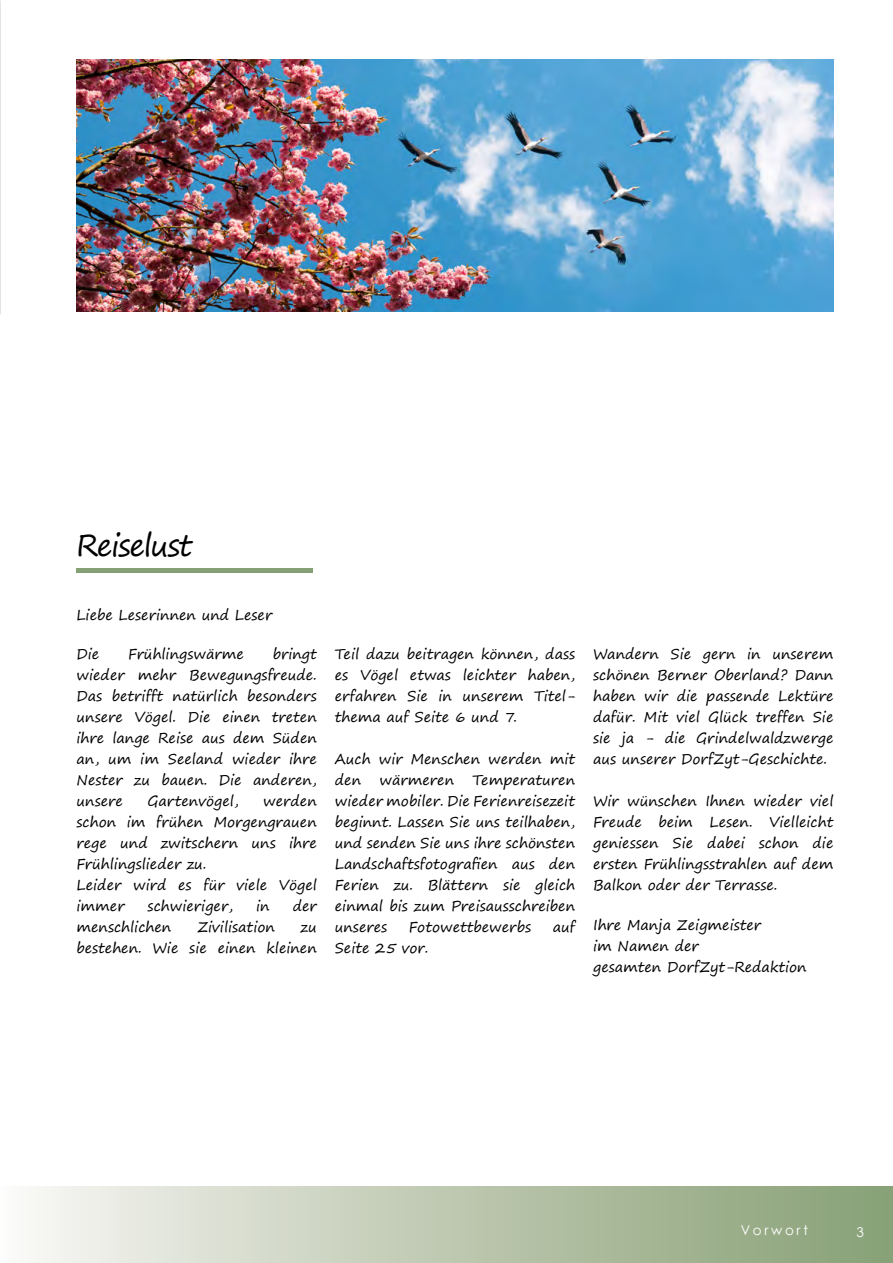
<style>
.page{position:relative;width:893px;height:1263px;background:#fff}
.page>*{position:absolute;margin:0;border:0;box-sizing:border-box;transform-origin:0 0}
.t1{font:30px "Segoe Print";letter-spacing:-.05em;color:#000}
.t2{font:14.25px/21px "Segoe Print";color:#000;text-align:justify}
.t3{font:13.5px "Century Gothic";letter-spacing:.2em;color:#fff}
</style>
<div class="page">
<div style="left:0;top:1186px;width:893px;height:77px;background:linear-gradient(to right,#f9f7f5,#869e72)"></div>
<hr style="left:0;top:1186px;width:1px;height:77px;background:#fefefe">
<img style="left:0;top:0;width:1px;height:315px">
<hr style="left:77px;top:568px;width:236px;height:4px;background:#86a076">
<img style="left:77px;top:60px;width:756px;height:252px">
<h1 class="t1" style="left:77px;top:518px;width:118px">Reiselust</h1>
<p class="t2" style="left:77px;top:604px;width:197px">Liebe Leserinnen und Leser</p>
<p class="t2" style="left:77px;top:643px;width:242px;text-indent:196px">bringt wieder mehr Bewegungsfreude.<br>Das betrifft natürlich besonders unsere Vögel. Die einen treten ihre lange Reise aus dem Süden an, um im Seeland wieder ihre Nester zu bauen. Die anderen, unsere</p>
<p class="t2" style="left:77px;top:643px;width:24px">Die</p>
<p class="t2" style="left:128px;top:643px;width:117px">Frühlingswärme</p>
<p class="t2" style="left:77px;top:790px;width:242px;text-align:left;text-indent:187px">werden schon im frühen Morgengrauen rege und zwitschern uns ihre<br>Frühlingslieder zu.<br>Leider wird es für viele Vögel immer</p>
<p class="t2" style="left:147px;top:790px;width:93px">Gartenvögel,</p>
<p class="t2" style="left:148px;top:895px;width:87px">schwieriger,</p>
<p class="t2" style="left:256px;top:895px;width:15px">in</p>
<p class="t2" style="left:293px;top:895px;width:26px">der</p>
<p class="t2" style="left:77px;top:916px;width:96px">menschlichen</p>
<p class="t2" style="left:197px;top:916px;width:79px">Zivilisation</p>
<p class="t2" style="left:77px;top:916px;width:242px;text-align:right">zu<br>bestehen. Wie sie einen kleinen</p>
<p class="t2" style="left:335px;top:643px;width:242px">Teil dazu beitragen können, dass es Vögel etwas leichter haben, erfahren Sie in unserem Titel&shy;thema auf Seite 6 und 7.</p>
<p class="t2" style="left:335px;top:748px;width:242px">Auch wir Menschen werden mit den</p>
<p class="t2" style="left:335px;top:769px;width:242px;text-indent:138px">Temperaturen wieder mobiler. Die Ferienreisezeit beginnt. Lassen Sie uns teilhaben, und senden Sie uns ihre schönsten Landschaftsfotografien aus den Ferien zu. Blättern sie gleich einmal bis zum Preisausschreiben unseres</p>
<p class="t2" style="left:380px;top:769px;width:76px">wärmeren</p>
<p class="t2" style="left:409px;top:916px;width:124px">Fotowettbewerbs</p>
<p class="t2" style="left:553px;top:916px;width:24px">auf</p>
<p class="t2" style="left:335px;top:937px;width:95px">Seite 25 vor.</p>
<p class="t2" style="left:593px;top:643px;width:242px">Wandern Sie gern in unserem schönen Berner Oberland? Dann haben wir die passende Lektüre dafür. Mit viel Glück treffen Sie sie ja - die Grindelwaldzwerge aus unserer DorfZyt-Geschichte.</p>
<p class="t2" style="left:593px;top:790px;width:242px">Wir wünschen Ihnen wieder viel Freude beim Lesen. Vielleicht geniessen Sie dabei schon die ersten Frühlingsstrahlen auf dem Balkon oder der Terrasse.</p>
<p class="t2" style="left:593px;top:914px;width:215px;text-align:left">Ihre Manja Zeigmeister<br>im Namen der<br>gesamten DorfZyt-Redaktion</p>
<p class="t3" style="left:741px;top:1220px;width:69px">Vorwort</p>
<p class="t3" style="left:856px;top:1222px;width:9px">3</p>
</div>
